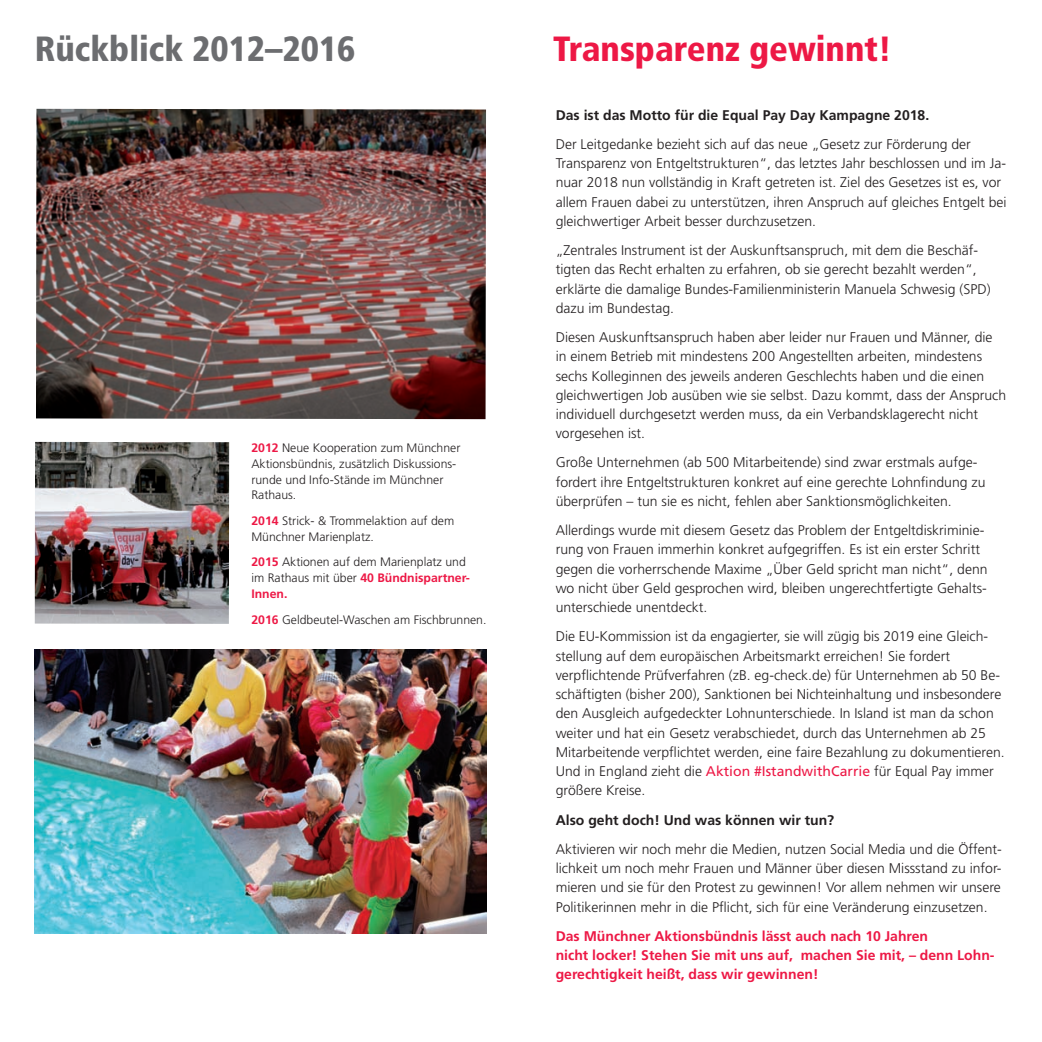
<style>
.page{position:relative;width:1042px;height:1042px;background:#fff}
.page>*{position:absolute;margin:0;border:0;box-sizing:border-box;transform-origin:0 0}
.t1{font:900 condensed 35px "Frutiger";color:#6c6d70}
.t2{font:900 condensed 35px "Frutiger";color:#ed1845}
.t3{font:300 14px/19.2px "Frutiger";color:#231f20}
.t4{font:700 14px/19.2px "Frutiger";color:#ed1845}
.t5{font:700 14px "Frutiger";color:#231f20}
.t6{font:300 12.25px/15.8px "Frutiger";color:#231f20}
.t7{font:12.25px "Frutiger";color:#ed1845}
.s1{font-weight:700;color:#ed1845}
.s2{font-family:"Calibri";font-weight:700}
.s3{font-weight:400;color:#ed1845}
</style>
<div class="page">
<img style="left:36px;top:109px;width:450px;height:310px">
<img style="left:35px;top:442px;width:194px;height:182px">
<img style="left:35px;top:649px;width:451px;height:284px">
<h1 class="t1" style="left:35px;top:28px;width:327px">Rückblick 2012–2016</h1>
<h1 class="t1" style="left:283px;top:28px;width:74px">2016</h1>
<h1 class="t2" style="left:553px;top:28px;width:340px">Transparenz gewinnt!</h1>
<p class="t6" style="left:248px;top:439px;width:212px"><span class="s1">2012</span> Neue Kooperation zum Münchner<br>Aktionsbündnis, zusätzlich Diskussions&shy;runden und Info-Stände im Münchner<br>Rathaus.</p>
<p class="t6" style="left:248px;top:512px;width:206px"><span class="s1">2014</span> Strick- &amp; Trommelaktion auf dem<br>Mu<span class="s2">̈</span>nchner Marienplatz.</p>
<p class="t6" style="left:248px;top:553px;width:218px"><span class="s1">2015</span> Aktionen auf dem Marienplatz und im Rathaus mit über <span class="s3">40 Bündnis-P</span></p>
<p class="t6" style="left:251px;top:440px;width:210px"><span class="s1">2012</span> Neue Kooperation zum Münchner<br>Aktionsbündnis, zusätzlich Diskussions&shy;runde und Info-Stände im Münchner<br>Rathaus.</p>
<p class="t6" style="left:251px;top:513px;width:204px"><span class="s1">2014</span> Strick- &amp; Trommelaktion auf dem<br>Münchner Marienplatz.</p>
<p class="t6" style="left:251px;top:554px;width:220px"><span class="s1">2015</span> Aktionen auf dem Marienplatz und im Rathaus mit über <span class="s1">40 Bündnispartner-<br>Innen.</span></p>
<p class="t6" style="left:251px;top:612px;width:237px"><span class="s1">2016</span> Geldbeutel-Waschen am Fischbrunnen.</p>
<p class="t7" style="left:468px;top:569px;width:6px">/</p>
<p class="t6" style="left:248px;top:580px;width:234px;line-height:25.7px"><span class="s3">innen.<br>2016</span> Geldbeutel-Waschen am Fischbrunnen</p>
<p class="t5" style="left:556px;top:107px;width:375px">Das ist das Motto für die Equal Pay Day Kampagne 2018.</p>
<p class="t3" style="left:556px;top:135px;width:452px">Der Leitgedanke bezieht sich auf das neue „Gesetz zur Förderung der Transparenz von Entgeltstrukturen“, das letztes Jahr beschlossen und im Ja&shy;nuar 2018 nun vollständig in Kraft getreten ist. Ziel des Gesetzes ist es, vor allem Frauen dabei zu unterstützen, ihren Anspruch auf gleiches Entgelt bei gleichwertiger Arbeit besser durchzusetzen.</p>
<p class="t3" style="left:556px;top:241px;width:436px">„Zentrales Instrument ist der Auskunftsanspruch, mit dem die Beschäf&shy;tigten das Recht erhalten zu erfahren, ob sie gerecht bezahlt werden“, erklärte die damalige Bundes-Familienministerin Manuela Schwesig (SPD) dazu im Bundestag.</p>
<p class="t3" style="left:556px;top:328px;width:452px">Diesen Auskunftsanspruch haben aber leider nur Frauen und Männer, die in einem Betrieb mit mindestens 200 Angestellten arbeiten, mindestens sechs Kolleginnen des jeweils anderen Geschlechts haben und die einen gleichwertigen Job ausüben wie sie selbst. Dazu kommt, dass der Anspruch individuell durchgesetzt werden muss, da ein Verbandsklagerecht nicht vorgesehen ist.</p>
<p class="t3" style="left:556px;top:453px;width:431px">Große Unternehmen (ab 500 Mitarbeitende) sind zwar erstmals aufge&shy;fordert ihre Entgeltstrukturen konkret auf eine gerechte Lohnfindung zu überprüfen – tun sie es nicht, fehlen aber Sanktionsmöglichkeiten.</p>
<p class="t3" style="left:556px;top:521px;width:433px">Allerdings wurde mit diesem Gesetz das Problem der Entgeltdiskriminie&shy;rung von Frauen immerhin konkret aufgegriffen. Es ist ein erster Schritt gegen die vorherrschende Maxime „Über Geld spricht man nicht“, denn wo nicht über Geld gesprochen wird, bleiben ungerechtfertigte Gehalts&shy;unterschiede unentdeckt.</p>
<p class="t3" style="left:556px;top:627px;width:450px">Die EU-Kommission ist da engagierter, sie will zügig bis 2019 eine Gleich&shy;stellung auf dem europäischen Arbeitsmarkt erreichen! Sie fordert verpflichtende Prüfverfahren (zB. eg-check.de) für Unternehmen ab 50 Be&shy;schäftigten (bisher 200), Sanktionen bei Nichteinhaltung und insbesondere den Ausgleich aufgedeckter Lohnunterschiede. In Island ist man da schon weiter und hat ein Gesetz verabschiedet, durch das Unternehmen ab 25<br>Mitarbeitende verpflichtet werden, eine faire Bezahlung zu dokumentieren.<br>Und in England zieht die <span class="s3">Aktion #IstandwithCarrie</span> für Equal Pay immer größere Kreise.</p>
<p class="t5" style="left:556px;top:811px;width:280px">Also geht doch! Und was können wir tun?</p>
<p class="t3" style="left:556px;top:839px;width:447px;text-align:justify">Aktivieren wir noch mehr die Medien, nutzen Social Media und die Öffent&shy;lichkeit um noch mehr Frauen und Männer über diesen Missstand zu infor&shy;mieren und sie für den Protest zu gewinnen! Vor allem nehmen wir unsere Politikerinnen mehr in die Pflicht, sich für eine Veränderung einzusetzen.</p>
<p class="t4" style="left:556px;top:926px;width:440px">Das Münchner Aktionsbündnis lässt auch nach 10 Jahren<br>nicht locker! Stehen Sie mit uns auf, machen Sie mit, – denn Lohn&shy;gerechtigkeit heißt, dass wir gewinnen!</p>
</div>
